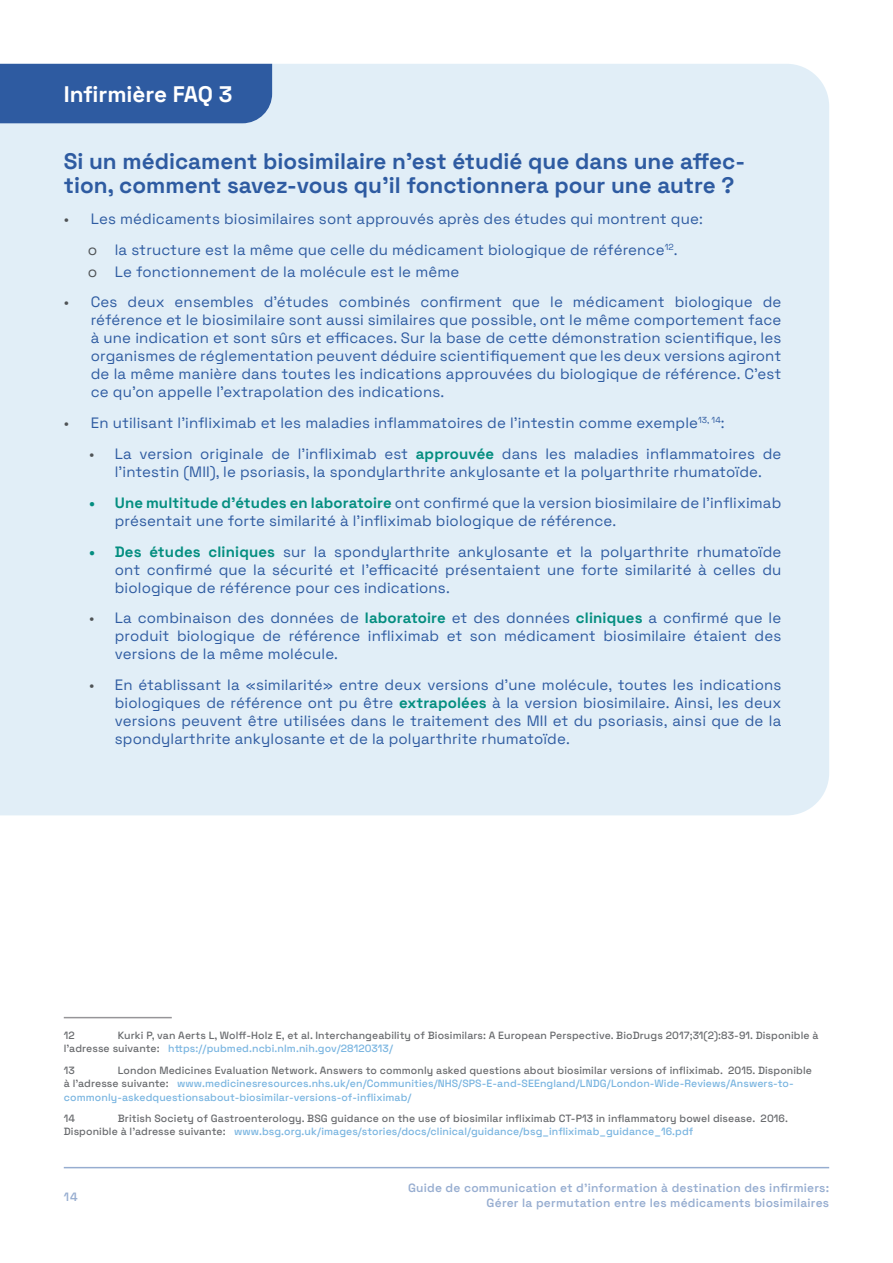
<style>
.page{position:relative;width:893px;height:1263px;background:#fff}
.page>*{position:absolute;margin:0;border:0;box-sizing:border-box;transform-origin:0 0}
.t1{font:300 22.5px/24px "Space Grotesk";color:#2e5ba1}
.t2{font:300 22.5px "Space Grotesk";color:#fff}
.t3{font:300 15px/18px "Space Grotesk";letter-spacing:.01em;color:#2e5ba1;text-align:justify}
.t4{font:600 12px/14.4px "Space Grotesk";letter-spacing:.02em;color:#2e5ba1;text-align:right}
.t5{font:300 10.5px/13.5px "Space Grotesk";letter-spacing:.01em;color:#686a6d}
.t6{font:300 10.5px/13.5px "Space Grotesk";letter-spacing:.01em;color:#78b4e0}
.s1{color:#4f5356}
.s2{color:#048e80}
.s3{color:#78b4e0}
.s4{color:#686a6d}
</style>
<div class="page">
<hr style="left:64px;top:1167px;width:765px;height:1px;background:#2e5ba1">
<div style="left:0;top:64px;width:829px;height:751px;background:#e1eef7"></div>
<div style="left:0;top:64px;width:272px;height:59px;background:#2e5ba1"></div>
<hr style="left:64px;top:1017px;width:108px;height:1px;background:#969598">
<h1 class="t2" style="left:64px;top:78px;width:170px">Infirmière FAQ 3</h1>
<h1 class="t1" style="left:64px;top:148px;width:683px">Si un médicament biosimilaire n’est étudié que dans une affec&shy;tion, comment savez-vous qu’il fonctionnera pour une autre ?</h1>
<p class="t3" style="left:64px;top:203px;width:640px;line-height:30.8px;text-align:center"><span class="s1">•</span> Les médicaments biosimilaires sont approuvés après des études qui montrent que: <span class="s1">μ</span> la structure est la même que celle du médicament biologique de référence<sup>12</sup>.</p>
<p class="t3" style="left:88px;top:262px;width:373px"><span class="s1">μ</span> Le fonctionnement de la molécule est le même</p>
<p class="t3" style="left:91px;top:292px;width:692px;text-indent:-27px"><span class="s1">•</span> Ces deux ensembles d’études combinés confirment que le médicament biologique de référence et le biosimilaire sont aussi similaires que possible, ont le même comportement face à une indication et sont sûrs et efficaces. Sur la base de cette démonstration scientifique, les organismes de réglementation peuvent déduire scientifiquement que les deux versions agiront de la même manière dans toutes les indications approuvées du biologique de référence. C’est ce qu’on appelle l’extrapolation des indications.</p>
<p class="t3" style="left:64px;top:413px;width:662px"><span class="s1">•</span> En utilisant l’infliximab et les maladies inflammatoires de l’intestin comme exemple<sup>13,</sup> <sup>14</sup>:</p>
<p class="t3" style="left:89px;top:444px;width:694px;text-align:center"><span class="s1">•</span> La version originale de l’infliximab est <span class="s2">approuvée</span> dans les maladies inflammatoires de l’intestin (MII), le psoriasis, la spondylarthrite ankylosante et la polyarthrite rhumatoïde.</p>
<p class="t3" style="left:115px;top:493px;width:668px;text-indent:-26px"><span class="s2">• Une multitude d’études en laboratoire</span> ont confirmé que la version biosimilaire de l’infliximab présentait une forte similarité à l’infliximab biologique de référence.</p>
<p class="t3" style="left:115px;top:541px;width:668px;text-indent:-26px"><span class="s2">• Des études cliniques</span> sur la spondylarthrite ankylosante et la polyarthrite rhumatoïde ont confirmé que la sécurité et l’efficacité présentaient une forte similarité à celles du biologique de référence pour ces indications.</p>
<p class="t3" style="left:115px;top:608px;width:668px;text-indent:-26px"><span class="s1">•</span> La combinaison des données de <span class="s2">laboratoire</span> et des données <span class="s2">cliniques</span> a confirmé que le produit biologique de référence infliximab et son médicament biosimilaire étaient des versions de la même molécule.</p>
<p class="t3" style="left:115px;top:675px;width:668px;text-indent:-26px"><span class="s1">•</span> En établissant la «similarité» entre deux versions d’une molécule, toutes les indications biologiques de référence ont pu être <span class="s2">extrapolées</span> à la version biosimilaire. Ainsi, les deux versions peuvent être utilisées dans le traitement des MII et du psoriasis, ainsi que de la spondylarthrite ankylosante et de la polyarthrite rhumatoïde.</p>
<p class="t5" style="left:64px;top:1028px;width:756px;text-indent:54px">Kurki P, van Aerts L, Wolff-Holz E, et al. Interchangeability of Biosimilars: A European Perspective. BioDrugs 2017;31(2):83-91. Disponible à l’adresse suivante: <span class="s3">https://pubmed.ncbi.nlm.nih.gov/28120313/</span></p>
<p class="t5" style="left:64px;top:1063px;width:13px">13</p>
<p class="t5" style="left:64px;top:1028px;width:12px">12</p>
<p class="t6" style="left:64px;top:1063px;width:750px;text-indent:54px"><span class="s4">London Medicines Evaluation Network. Answers to commonly asked questions about biosimilar versions of infliximab. 2015. Disponible à l’adresse suivante:</span> www.medicinesresources.nhs.uk/en/Communities/NHS/SPS-E-and-SEEngland/LNDG/London-Wide-Reviews/Answers-to&shy;commonly-askedquestionsabout-biosimilar-versions-of-infliximab/</p>
<p class="t5" style="left:64px;top:1111px;width:13px">14</p>
<p class="t5" style="left:64px;top:1111px;width:726px;text-indent:54px">British Society of Gastroenterology. BSG guidance on the use of biosimilar infliximab CT-P13 in inflammatory bowel disease. 2016.<br>Disponible à l’adresse suivante: <span class="s3">www.bsg.org.uk/images/stories/docs/clinical/guidance/bsg_infliximab_guidance_16.pdf</span></p>
<p class="t4" style="left:64px;top:1189px;width:16px">14</p>
<p class="t4" style="left:408px;top:1180px;width:423px">Guide de communication et d’information à destination des infirmiers:<br>Gérer la permutation entre les médicaments biosimilaires</p>
</div>
